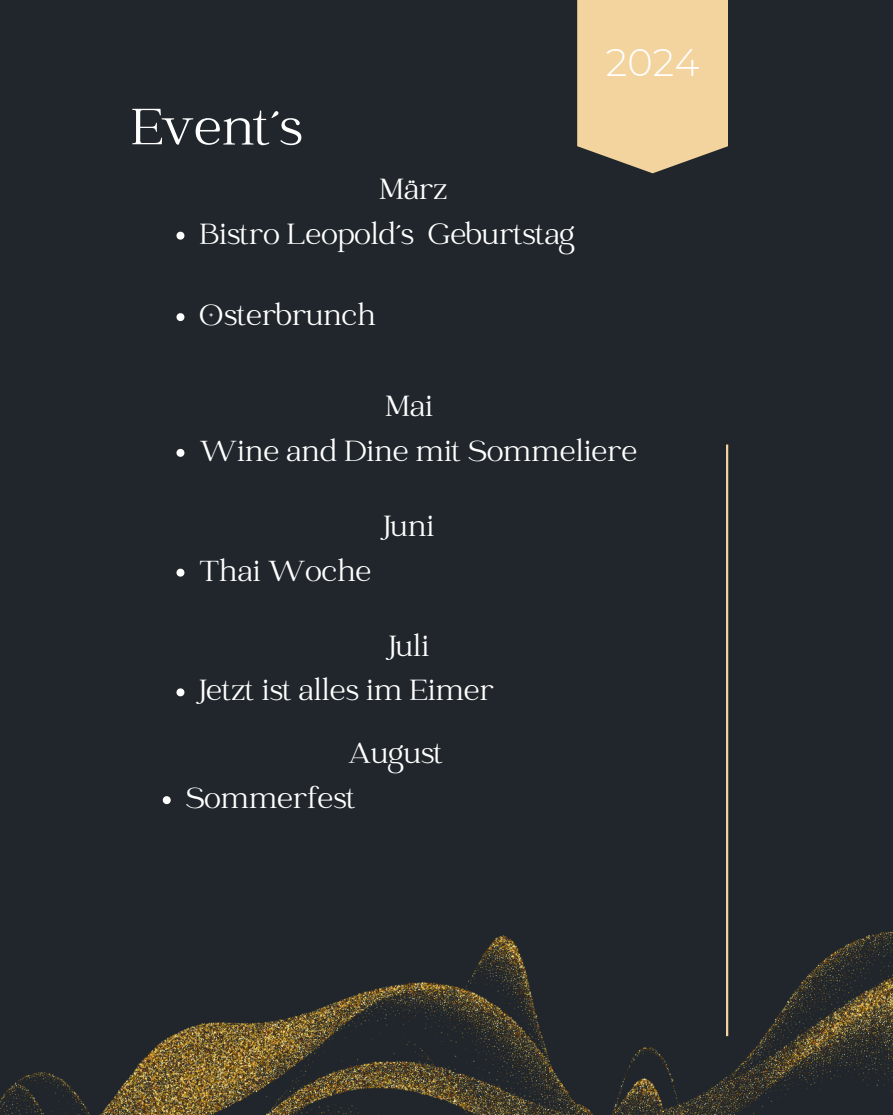
<style>
.page{position:relative;width:893px;height:1115px;background:#fff}
.page>*{position:absolute;margin:0;border:0;box-sizing:border-box;transform-origin:0 0}
.t1{font:56.55px "Catchy Mager";color:#fff}
.t2{font:300 38.4px "Montserrat";color:#fff}
.t3{font:32.1px "Catchy Mager";color:#fff}
</style>
<div class="page">
<div style="left:0;top:0;width:892px;height:1115px;background:#20262b"></div>
<img style="left:0;top:930px;width:892px;height:185px">
<svg style="left:577px;top:0;width:150px;height:173px;background:#e1c494"></svg>
<hr style="left:725px;top:444px;width:3px;height:592px;background:#f3d39e">
<svg style="left:176px;top:232px;width:8px;height:8px"></svg>
<svg style="left:176px;top:313px;width:8px;height:8px"></svg>
<svg style="left:176px;top:449px;width:8px;height:8px"></svg>
<svg style="left:176px;top:569px;width:8px;height:8px"></svg>
<svg style="left:176px;top:688px;width:8px;height:8px"></svg>
<svg style="left:163px;top:796px;width:8px;height:8px"></svg>
<p class="t1" style="left:131px;top:100px;width:173px">Event´s</p>
<p class="t3" style="left:379px;top:173px;width:70px">März</p>
<p class="t3" style="left:199px;top:218px;width:377px">Bistro Leopold´s Geburtstag</p>
<p class="t3" style="left:199px;top:300px;width:178px">Osterbrunch</p>
<p class="t2" style="left:605px;top:39px;width:95px">2024</p>
<p class="t3" style="left:385px;top:391px;width:49px">Mai</p>
<p class="t3" style="left:199px;top:435px;width:439px">Wine and Dine mit Sommeliere</p>
<p class="t3" style="left:199px;top:555px;width:174px">Thai Woche</p>
<p class="t3" style="left:383px;top:510px;width:52px">Juni</p>
<p class="t3" style="left:389px;top:630px;width:42px">Juli</p>
<p class="t3" style="left:199px;top:675px;width:296px">Jetzt ist alles im Eimer</p>
<p class="t3" style="left:347px;top:738px;width:97px">August</p>
<p class="t3" style="left:186px;top:783px;width:171px">Sommerfest</p>
</div>
